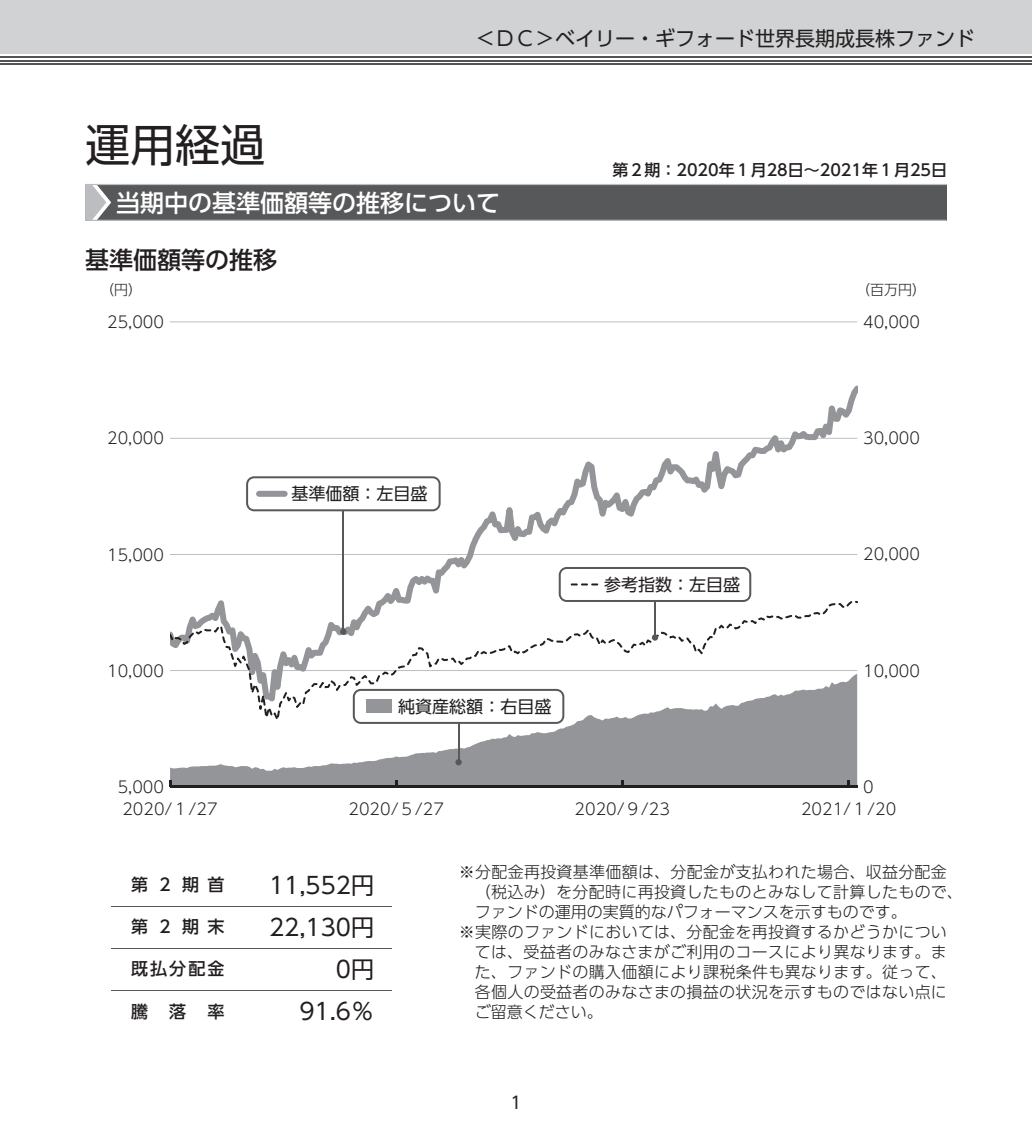
<style>
.page{position:relative;width:1032px;height:1134px;background:#fff}
.page>*{position:absolute;margin:0;border:0;box-sizing:border-box;transform-origin:0 0}
.t1{font:45px "UD Shin Go Pro Regular 90 msp RKSJ H";color:#231f20}
.t2{font:24px "UD Shin Go Pro Medium 90 msp RKSJ H";color:#fff}
.t3{font:24px "UD Shin Go Pro Medium 90 msp RKSJ H";color:#231f20}
.t4{font:23px "UD Shin Go Pro Regular 90 msp RKSJ H";color:#231f20}
.t5{font:20px "UD Shin Go Pro Regular 90 msp RKSJ H";color:#231f20}
.t6{font:17px "UD Shin Go Pro Regular 90 msp RKSJ H";color:#231f20}
.t7{font:17px "UD Shin Go Pro Medium 90 msp RKSJ H";letter-spacing:.5em;color:#231f20}
.t8{font:16px "UD Shin Go Pro Light 90 msp RKSJ H";letter-spacing:.02em;color:#231f20}
.t9{font:16px "UD Shin Go Pro Light 90 msp RKSJ H";color:#231f20}
.t10{font:16px "UD Shin Go Pro Medium 90 msp RKSJ H";color:#231f20}
.t11{font:14px "UD Shin Go Pro Light 90 msp RKSJ H";color:#231f20}
</style>
<div class="page">
<div style="left:0;top:0;width:1032px;height:54px;background:#d1d2d4"></div>
<hr style="left:0;top:63px;width:1032px;height:2px;background:#535355">
<hr style="left:0;top:60px;width:1032px;height:1px;background:#535355">
<hr style="left:0;top:56px;width:1032px;height:2px;background:#535355">
<div style="left:85px;top:184px;width:862px;height:36px;background:#57585a"></div>
<hr style="left:85px;top:220px;width:861px;height:1px;background:#bcbdc0">
<hr style="left:85px;top:184px;width:862px;height:1px;background:#bcbdc0">
<svg style="left:85px;top:185px;width:26px;height:35px"></svg>
<hr style="left:111px;top:906px;width:280px;height:1px;background:#57585a">
<hr style="left:111px;top:948px;width:280px;height:1px;background:#57585a">
<hr style="left:111px;top:990px;width:280px;height:1px;background:#57585a">
<svg style="left:170px;top:719px;width:687px;height:62px;fill:#939598"></svg>
<svg style="left:170px;top:322px;width:687px;height:1px"></svg>
<svg style="left:169px;top:781px;width:688px;height:7px"></svg>
<svg style="left:170px;top:385px;width:687px;height:216px"></svg>
<svg style="left:170px;top:601px;width:687px;height:118px"></svg>
<hr style="left:654px;top:601px;width:1px;height:37px;background:#57585a">
<div style="left:652px;top:634px;width:6px;height:7px;background:#57585a;border-radius:50%"></div>
<svg style="left:559px;top:567px;width:192px;height:35px"></svg>
<hr style="left:343px;top:510px;width:1px;height:122px;background:#57585a">
<svg style="left:340px;top:629px;width:6px;height:6px"></svg>
<svg style="left:246px;top:476px;width:195px;height:35px"></svg>
<div style="left:256px;top:491px;width:32px;height:6px;background:#939598;border-radius:3px"></div>
<hr style="left:458px;top:706px;width:1px;height:56px;background:#57585a">
<div style="left:455px;top:759px;width:7px;height:6px;background:#57585a;border-radius:50%"></div>
<svg style="left:353px;top:689px;width:211px;height:35px"></svg>
<div style="left:366px;top:700px;width:25px;height:13px;background:#939598"></div>
<h1 class="t1" style="left:85px;top:128px;width:181px">運用経過</h1>
<p class="t5" style="left:475px;top:31px;width:501px">＜ＤＣ＞ベイリー・ギフォード世界長期成長株ファンド</p>
<p class="t10" style="left:612px;top:164px;width:336px">第２期：2020年１月28日～2021年１月25日</p>
<h2 class="t2" style="left:116px;top:193px;width:386px">当期中の基準価額等の推移について</h2>
<h2 class="t3" style="left:85px;top:251px;width:194px">基準価額等の推移</h2>
<p class="t11" style="left:100px;top:285px;width:43px">（円）</p>
<p class="t11" style="left:856px;top:285px;width:71px">（百万円）</p>
<p class="t8" style="left:107px;top:316px;width:58px">25,000</p>
<p class="t8" style="left:863px;top:316px;width:58px">40,000</p>
<p class="t8" style="left:107px;top:432px;width:58px">20,000</p>
<p class="t8" style="left:863px;top:432px;width:58px">30,000</p>
<p class="t6" style="left:292px;top:487px;width:137px">基準価額：左目盛</p>
<p class="t8" style="left:107px;top:548px;width:58px">15,000</p>
<p class="t8" style="left:863px;top:548px;width:58px">20,000</p>
<p class="t6" style="left:604px;top:578px;width:137px">参考指数：左目盛</p>
<p class="t8" style="left:107px;top:665px;width:58px">10,000</p>
<p class="t8" style="left:863px;top:665px;width:58px">10,000</p>
<p class="t6" style="left:398px;top:700px;width:155px">純資産総額：右目盛</p>
<p class="t8" style="left:118px;top:781px;width:48px">5,000</p>
<p class="t8" style="left:863px;top:781px;width:12px">0</p>
<p class="t8" style="left:122px;top:803px;width:97px">2020/１/27</p>
<p class="t8" style="left:348px;top:803px;width:97px">2020/５/27</p>
<p class="t8" style="left:575px;top:803px;width:97px">2020/９/23</p>
<p class="t8" style="left:801px;top:803px;width:97px">2021/１/20</p>
<p class="t7" style="left:131px;top:878px;width:95px">第２期首</p>
<h3 class="t4" style="left:269px;top:876px;width:107px">11,552円</h3>
<p class="t7" style="left:131px;top:921px;width:95px">第２期末</p>
<h3 class="t4" style="left:269px;top:918px;width:107px">22,130円</h3>
<p class="t7" style="left:131px;top:963px;width:95px">既払分配金</p>
<h3 class="t4" style="left:336px;top:960px;width:40px">0円</h3>
<p class="t7" style="left:131px;top:1005px;width:18px">騰</p>
<p class="t7" style="left:169px;top:1005px;width:18px">落</p>
<p class="t7" style="left:208px;top:1005px;width:18px">率</p>
<h3 class="t4" style="left:299px;top:1002px;width:76px">91.6％</h3>
<p class="t8" style="left:459px;top:866px;width:489px">※分配金再投資基準価額は、分配金が支払われた場合、収益分配金</p>
<p class="t8" style="left:475px;top:886px;width:490px">（税込み）を分配時に再投資したものとみなして計算したもので、</p>
<p class="t9" style="left:475px;top:906px;width:434px">ファンドの運用の実質的なパフォーマンスを示すものです。</p>
<p class="t8" style="left:459px;top:926px;width:490px">※実際のファンドにおいては、分配金を再投資するかどうかについ</p>
<p class="t8" style="left:475px;top:946px;width:473px">ては、受益者のみなさまがご利用のコースにより異なります。ま</p>
<p class="t8" style="left:475px;top:966px;width:474px">た、ファンドの購入価額により課税条件も異なります。従って、</p>
<p class="t8" style="left:475px;top:986px;width:474px">各個人の受益者のみなさまの損益の状況を示すものではない点に</p>
<p class="t9" style="left:475px;top:1006px;width:130px">ご留意ください。</p>
<p class="t6" style="left:510px;top:1096px;width:13px">1</p>
</div>
